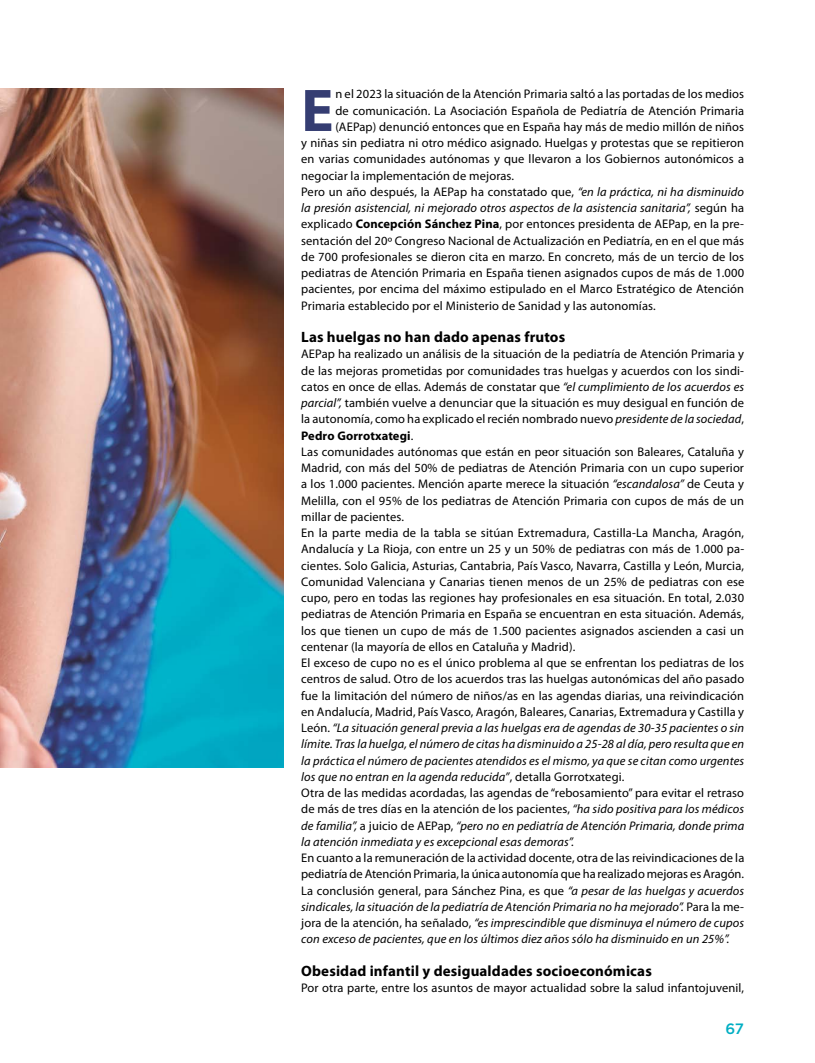
<style>
.page{position:relative;width:815px;height:1063px;background:#fff}
.page>*{position:absolute;margin:0;border:0;box-sizing:border-box;transform-origin:0 0}
.t1{font:700 60.75px "Myriad Pro";color:#353d72}
.t2{font:700 15px "Myriad Pro";letter-spacing:.01em;color:#000}
.t3{font:500 15px "Gotham";color:#00aec3}
.t4{font:12.5px/16.2px "Myriad Pro";letter-spacing:.01em;color:#000}
.t5{font:italic 12.5px "Myriad Pro";letter-spacing:.01em;color:#000}
.s1{font-style:italic}
.s2{font-style:normal}
.s3{font-weight:700}
</style>
<div class="page">
<img style="left:0;top:89px;width:283px;height:678px">
<h1 class="t1" style="left:301px;top:71px;width:34px">E</h1>
<p class="t4" style="left:335px;top:86px;width:410px">n el 2023 la situación de la Atención Primaria saltó a las portadas de los medios</p>
<p class="t4" style="left:335px;top:102px;width:410px">de comunicación. La Asociación Española de Pediatría de Atención Primaria</p>
<p class="t4" style="left:335px;top:118px;width:410px">(AEPap) denunció entonces que en España hay más de medio millón de niños</p>
<p class="t4" style="left:301px;top:135px;width:444px">y niñas sin pediatra ni otro médico asignado. Huelgas y protestas que se repitieron</p>
<p class="t4" style="left:301px;top:151px;width:444px">en varias comunidades autónomas y que llevaron a los Gobiernos autonómicos a</p>
<p class="t4" style="left:301px;top:167px;width:214px">negociar la implementación de mejoras.</p>
<p class="t4" style="left:301px;top:183px;width:444px">Pero un año después, la AEPap ha constatado que, <span class="s1">“en la práctica, ni ha disminuido</span></p>
<p class="t5" style="left:301px;top:200px;width:444px">la presión asistencial, ni mejorado otros aspectos de la asistencia sanitaria”, <span class="s2">según ha</span></p>
<p class="t4" style="left:301px;top:216px;width:444px">explicado <span class="s3">Concepción Sánchez Pina</span>, por entonces presidenta de AEPap, en la pre-</p>
<p class="t4" style="left:301px;top:232px;width:444px">sentación del 20º Congreso Nacional de Actualización en Pediatría, en en el que más</p>
<p class="t4" style="left:301px;top:248px;width:444px">de 700 profesionales se dieron cita en marzo. En concreto, más de un tercio de los</p>
<p class="t4" style="left:301px;top:265px;width:444px">pediatras de Atención Primaria en España tienen asignados cupos de más de 1.000</p>
<p class="t4" style="left:301px;top:281px;width:444px">pacientes, por encima del máximo estipulado en el Marco Estratégico de Atención</p>
<p class="t4" style="left:301px;top:297px;width:356px">Primaria establecido por el Ministerio de Sanidad y las autonomías.</p>
<p class="t2" style="left:301px;top:327px;width:266px">Las huelgas no han dado apenas frutos</p>
<p class="t4" style="left:301px;top:346px;width:445px">AEPap ha realizado un análisis de la situación de la pediatría de Atención Primaria y de las mejoras prometidas por comunidades tras huelgas y acuerdos con los sindi&shy;catos en once de ellas. Además de constatar que <span class="s1">“el cumplimiento de los acuerdos es parcial”,</span> también vuelve a denunciar que la situación es muy desigual en función de la autonomía, como ha explicado el recién nombrado nuevo <span class="s1">presidente de la sociedad</span>, <span class="s3">Pedro Gorrotxategi</span>.<br>Las comunidades autónomas que están en peor situación son Baleares, Cataluña y Madrid, con más del 50% de pediatras de Atención Primaria con un cupo superior a los 1.000 pacientes. Mención aparte merece la situación <span class="s1">“escandalosa”</span> de Ceuta y Melilla, con el 95% de los pediatras de Atención Primaria con cupos de más de un millar de pacientes.<br>En la parte media de la tabla se sitúan Extremadura, Castilla-La Mancha, Aragón, Andalucía y La Rioja, con entre un 25 y un 50% de pediatras con más de 1.000 pa&shy;cientes. Solo Galicia, Asturias, Cantabria, País Vasco, Navarra, Castilla y León, Murcia, Comunidad Valenciana y Canarias tienen menos de un 25% de pediatras con ese cupo, pero en todas las regiones hay profesionales en esa situación. En total, 2.030 pediatras de Atención Primaria en España se encuentran en esta situación. Además, los que tienen un cupo de más de 1.500 pacientes asignados ascienden a casi un centenar (la mayoría de ellos en Cataluña y Madrid).<br>El exceso de cupo no es el ú nico problema al que se enfrentan los pediatras de los centros de salud. Otro de los acuerdos tras las huelgas autonómicas del año pasado fue la limitación del nú mero de niños/as en las agendas diarias, una reivindicación en Andalucía, Madrid, País Vasco, Aragón, Baleares, Canarias, Extremadura y Castilla y León. <span class="s1">“La situación general previa a las huelgas era de agendas de 30-35 pacientes o sin límite. Tras la huelga, el número de citas ha disminuido a 25-28 al día, pero resulta que en la práctica el número de pacientes atendidos es el mismo, ya que se citan como urgentes los que no entran en la agenda reducida”</span>, detalla Gorrotxategi.<br>Otra de las medidas acordadas, las agendas de “rebosamiento” para evitar el retraso de más de tres días en la atención de los pacientes, <span class="s1">“ha sido positiva para los médicos de familia”,</span> a juicio de AEPap, <span class="s1">“pero no en pediatría de Atención Primaria, donde prima la atención inmediata y es excepcional esas demoras”.</span></p>
<p class="t4" style="left:301px;top:850px;width:445px;text-align:justify">En cuanto a la remuneración de la actividad docente, otra de las reivindicaciones de la pediatría de Atención Primaria, la ú nica autonomía que ha realizado mejoras es Aragón.<br>La conclusión general, para Sánchez Pina, es que <span class="s1">“a pesar de las huelgas y acuerdos sindicales, la situación de la pediatría de Atención Primaria no ha mejorado”.</span> Para la me&shy;jora de la atención, ha señalado, <span class="s1">“es imprescindible que disminuya el número de cupos con exceso de pacientes, que en los últimos diez años sólo ha disminuido en un 25%”.</span></p>
<p class="t2" style="left:301px;top:961px;width:352px">Obesidad infantil y desigualdades socioeconómicas</p>
<p class="t4" style="left:301px;top:980px;width:444px">Por otra parte, entre los asuntos de mayor actualidad sobre la salud infantojuvenil,</p>
<p class="t3" style="left:725px;top:1018px;width:20px">67</p>
</div>
